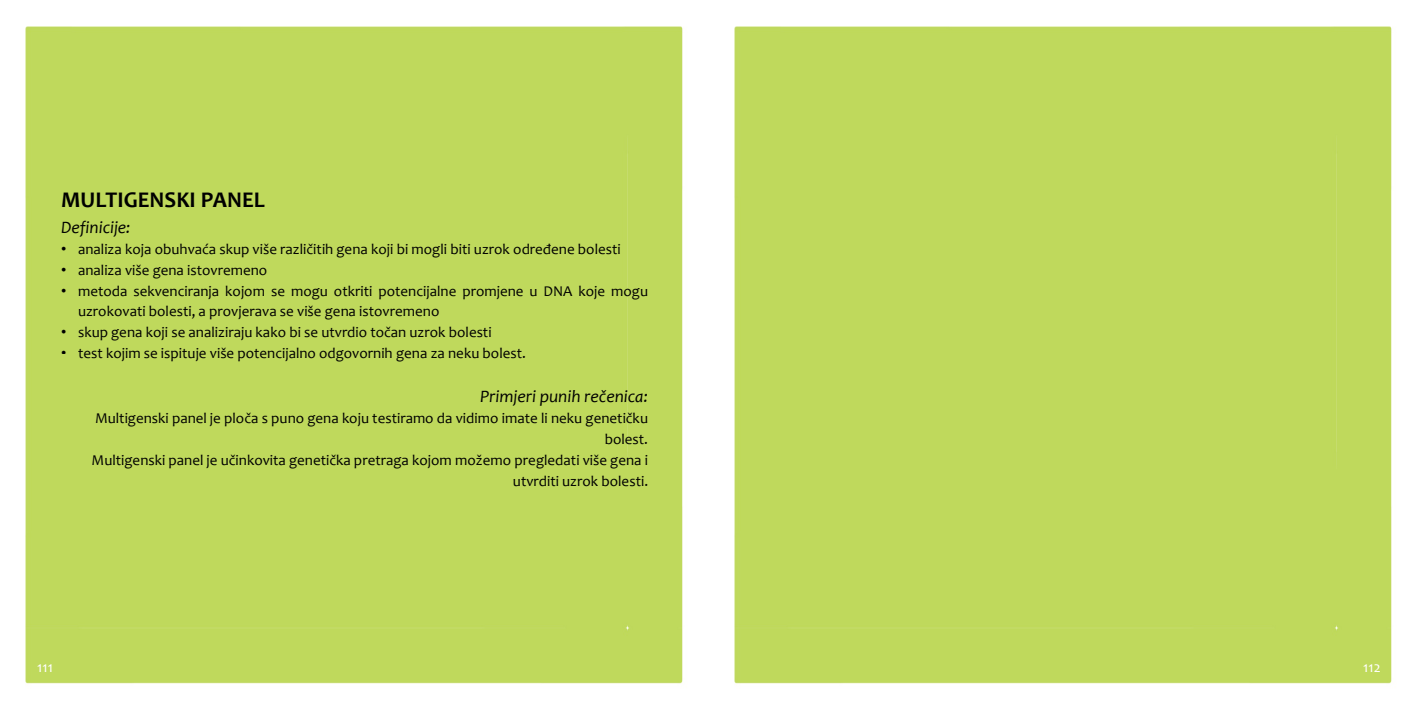
<style>
.page{position:relative;width:1418px;height:709px;background:#fff}
.page>*{position:absolute;margin:0;border:0;box-sizing:border-box;transform-origin:0 0}
.t1{font:700 22.5px "Candara";color:#000}
.t2{font:italic 17.5px "Candara";color:#000}
.t3{font:15px/20.8px "Candara";color:#000}
.t4{font:15px "Candara";color:#fff}
.s1{font-family:"Arial"}
</style>
<div class="page">
<div style="left:25px;top:26px;width:329px;height:92px;background:#bfd95c"></div>
<div style="left:25px;top:118px;width:329px;height:118px;background:#bfd95c"></div>
<div style="left:25px;top:236px;width:329px;height:118px;background:#bfd95c"></div>
<div style="left:25px;top:354px;width:329px;height:118px;background:#bfd95c"></div>
<div style="left:25px;top:472px;width:329px;height:119px;background:#bfd95c"></div>
<div style="left:25px;top:591px;width:329px;height:93px;background:#bfd95c"></div>
<div style="left:354px;top:26px;width:329px;height:92px;background:#bfd95c"></div>
<div style="left:354px;top:118px;width:329px;height:118px;background:#bfd95c"></div>
<div style="left:354px;top:236px;width:329px;height:118px;background:#bfd95c"></div>
<div style="left:354px;top:354px;width:329px;height:118px;background:#bfd95c"></div>
<div style="left:354px;top:472px;width:329px;height:119px;background:#bfd95c"></div>
<div style="left:354px;top:591px;width:329px;height:93px;background:#bfd95c"></div>
<div style="left:734px;top:26px;width:329px;height:92px;background:#bfd95c"></div>
<div style="left:734px;top:118px;width:329px;height:118px;background:#bfd95c"></div>
<div style="left:734px;top:236px;width:329px;height:118px;background:#bfd95c"></div>
<div style="left:734px;top:354px;width:329px;height:118px;background:#bfd95c"></div>
<div style="left:734px;top:472px;width:329px;height:119px;background:#bfd95c"></div>
<div style="left:734px;top:591px;width:329px;height:93px;background:#bfd95c"></div>
<div style="left:1063px;top:26px;width:329px;height:92px;background:#bfd95c"></div>
<div style="left:1063px;top:118px;width:329px;height:118px;background:#bfd95c"></div>
<div style="left:1063px;top:236px;width:329px;height:118px;background:#bfd95c"></div>
<div style="left:1063px;top:354px;width:329px;height:118px;background:#bfd95c"></div>
<div style="left:1063px;top:472px;width:329px;height:119px;background:#bfd95c"></div>
<div style="left:1063px;top:591px;width:329px;height:93px;background:#bfd95c"></div>
<p class="t1" style="left:61px;top:185px;width:205px">MULTIGENSKI PANEL</p>
<p class="t2" style="left:61px;top:216px;width:71px">Definici e:</p>
<p class="t2" style="left:114px;top:216px;width:5px">j</p>
<p class="t3" style="left:61px;top:239px;width:561px"><span class="s1">•</span> analiza koja obuhvaća skup više različitih gena koji bi mogli biti uzrok određene bolesti</p>
<p class="t3" style="left:61px;top:259px;width:208px"><span class="s1">•</span> analiza više gena istovremeno</p>
<p class="t3" style="left:78px;top:280px;width:571px;text-indent:-17px"><span class="s1">•</span> metoda sekvenciranja kojom se mogu otkriti potencijalne promjene u DNA koje mogu uzrokovati bolesti, a provjerava se više gena istovremeno</p>
<p class="t3" style="left:61px;top:322px;width:432px"><span class="s1">•</span> skup gena koji se analiziraju kako bi se utvrdio točan uzrok bolesti</p>
<p class="t3" style="left:61px;top:342px;width:466px"><span class="s1">•</span> test kojim se ispituje više potencijalno odgovornih gena za neku bolest.</p>
<p class="t2" style="left:480px;top:385px;width:169px">Primjeri punih rečenica:</p>
<p class="t3" style="left:604px;top:429px;width:45px">bolest.</p>
<p class="t3" style="left:513px;top:470px;width:137px">utvrditi uzrok bolesti.</p>
<p class="t3" style="left:95px;top:408px;width:554px">Multigenski panel je ploča s puno gena koju testiramo da vidimo imate li neku genetičku</p>
<p class="t3" style="left:92px;top:449px;width:558px">Multigenski panel je učinkovita genetička pretraga kojom možemo pregledati više gena i</p>
<p class="t4" style="left:37px;top:658px;width:17px">111</p>
<p class="t4" style="left:1363px;top:658px;width:19px">112</p>
</div>
